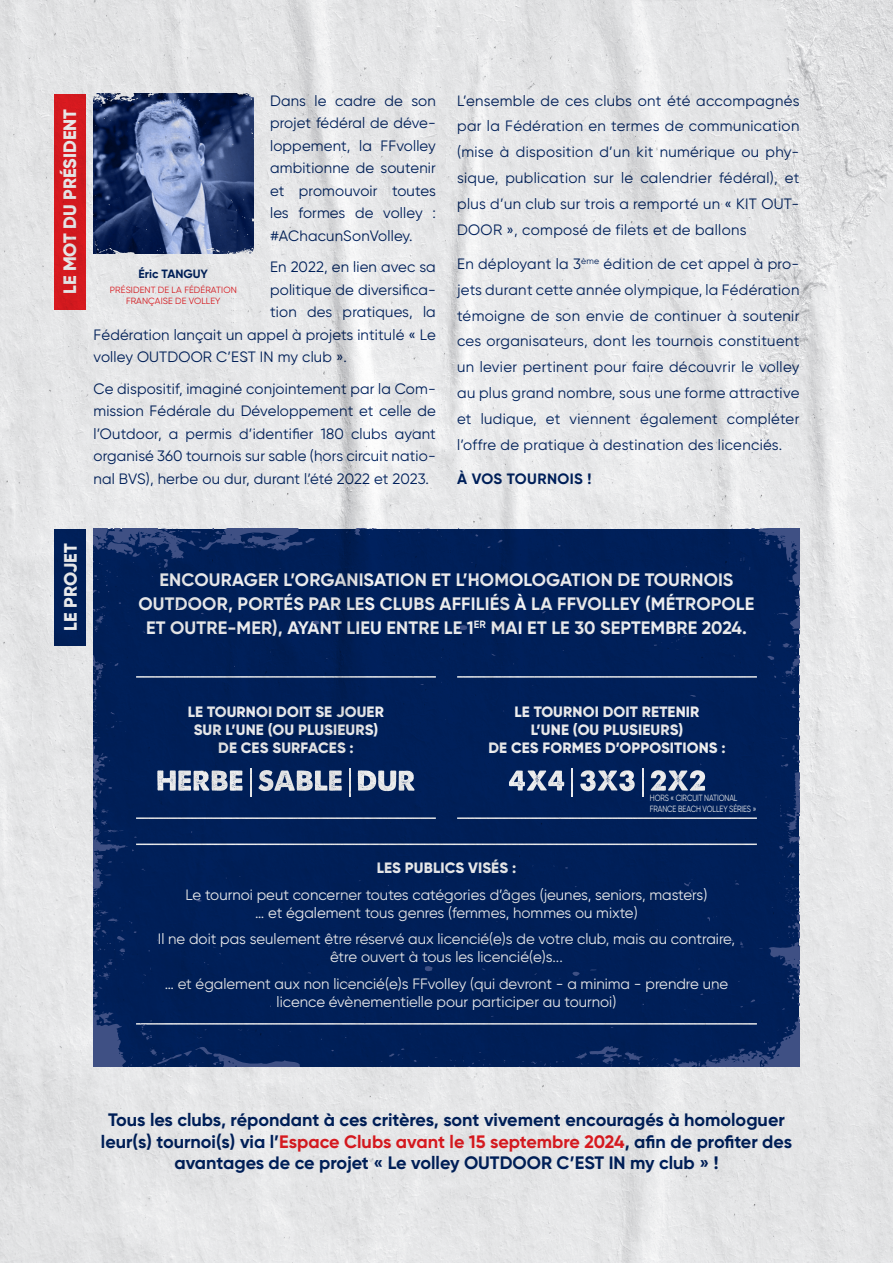
<style>
.page{position:relative;width:893px;height:1263px;background:#fff}
.page>*{position:absolute;margin:0;border:0;box-sizing:border-box;transform-origin:0 0}
.t1{font:700 18px/21.6px "Gilroy";color:#002361;text-align:center}
.t2{font:700 18px/24px "Gilroy";letter-spacing:.01em;color:#fff;text-align:center}
.t3{font:800 18px "Gilroy";color:#fff}
.t4{font:15px/25.8px "Gilroy";letter-spacing:.01em;color:#002361;text-align:justify}
.t5{font:15px/18px "Gilroy";color:#fff;text-align:center}
.t6{font:800 15px/18px "Gilroy";letter-spacing:.01em;color:#fff;text-align:center}
.t7{font:700 15px "Gilroy";letter-spacing:.025em;color:#002361}
.t8{font:700 12px "Gilroy";color:#002361}
.t9{font:9px/10.8px "Gilroy";letter-spacing:-.01em;color:#fff;scale:.81 1}
.t10{font:9px "Gilroy";letter-spacing:.01em;color:#ee1d23}
.s1{color:#ee1d23}
</style>
<div class="page">
<img style="left:0;top:0;width:893px;height:1263px">
<svg style="left:94px;top:529px;width:705px;height:538px;background:#08255d"></svg>
<p class="t3" style="left:59px;top:294px;width:186px;rotate:-90deg">LE MOT DU PRÉSIDENT</p>
<p class="t4" style="left:270px;top:89px;width:167px;line-height:22.6px">Dans le cadre de son projet fédéral de déve&shy;loppement, la FFvolley ambitionne de soutenir et promouvoir toutes les formes de volley : #AChacunSonVolley.</p>
<p class="t4" style="left:270px;top:254px;width:167px">En 2022, en lien avec sa</p>
<p class="t4" style="left:270px;top:276px;width:167px">politique de diversifica-</p>
<p class="t4" style="left:270px;top:299px;width:167px">tion des pratiques, la</p>
<p class="t4" style="left:94px;top:322px;width:344px">Fédération lançait un appel à projets intitulé « Le</p>
<p class="t4" style="left:94px;top:344px;width:255px">volley OUTDOOR C’EST IN my club ».</p>
<p class="t4" style="left:94px;top:377px;width:344px;line-height:22.6px">Ce dispositif, imaginé conjointement par la Com&shy;mission Fédérale du Développement et celle de l’Outdoor, a permis d’identifier 180 clubs ayant organisé 360 tournois sur sable (hors circuit natio&shy;nal BVS), herbe ou dur, durant l’été 2022 et 2023.</p>
<p class="t8" style="left:139px;top:266px;width:71px">Éric TANGUY</p>
<p class="t10" style="left:110px;top:284px;width:128px">PRÉSIDENT DE LA FÉDÉRATION</p>
<p class="t10" style="left:126px;top:295px;width:96px">FRANÇAISE DE VOLLEY</p>
<p class="t4" style="left:457px;top:87px;width:344px">L’ensemble de ces clubs ont été accompagnés par la Fédération en termes de communication (mise à disposition d’un kit numérique ou phy&shy;sique, publication sur le calendrier fédéral), et plus d’un club sur trois a remporté un « KIT OUT-DOOR », composé de filets et de ballons</p>
<p class="t4" style="left:457px;top:251px;width:344px">En déployant la 3<sup>ème</sup> édition de cet appel à pro&shy;jets durant cette année olympique, la Fédération témoigne de son envie de continuer à soutenir ces organisateurs, dont les tournois constituent un levier pertinent pour faire découvrir le volley au plus grand nombre, sous une forme attractive et ludique, et viennent également compléter l’offre de pratique à destination des licenciés.</p>
<p class="t7" style="left:457px;top:469px;width:136px">À VOS TOURNOIS !</p>
<p class="t3" style="left:59px;top:631px;width:89px;rotate:-90deg">LE PROJET</p>
<p class="t2" style="left:139px;top:567px;width:617px">ENCOURAGER L’ORGANISATION ET L’HOMOLOGATION DE TOURNOIS<br>OUTDOOR, PORTÉS PAR LES CLUBS AFFILIÉS À LA FFVOLLEY (MÉTROPOLE<br>ET OUTRE-MER), AYANT LIEU ENTRE LE 1<sup>ER</sup> MAI ET LE 30 SEPTEMBRE 2024.</p>
<p class="t6" style="left:188px;top:702px;width:197px">LE TOURNOI DOIT SE JOUER<br>SUR L’UNE (OU PLUSIEURS)<br>DE CES SURFACES :</p>
<p class="t6" style="left:488px;top:702px;width:239px">LE TOURNOI DOIT RETENIR<br>L’UNE (OU PLUSIEURS)<br>DE CES FORMES D’OPPOSITIONS :</p>
<p class="t9" style="left:650px;top:792px;width:133px">HORS « CIRCUIT NATIONAL<br>FRANCE BEACH VOLLEY SÉRIES »</p>
<p class="t6" style="left:377px;top:859px;width:141px">LES PUBLICS VISÉS :</p>
<p class="t5" style="left:186px;top:885px;width:523px">Le tournoi peut concerner toutes catégories d’âges (jeunes, seniors, masters) … et également tous genres (femmes, hommes ou mixte)</p>
<p class="t5" style="left:158px;top:930px;width:579px">Il ne doit pas seulement être réservé aux licencié(e)s de votre club, mais au contraire, être ouvert à tous les licencié(e)s...</p>
<p class="t5" style="left:165px;top:974px;width:565px">… et également aux non licencié(e)s FFvolley (qui devront - a minima - prendre une licence évènementielle pour participer au tournoi)</p>
<p class="t1" style="left:101px;top:1109px;width:693px">Tous les clubs, répondant à ces critères, sont vivement encouragés à homologuer leur(s) tournoi(s) via l’<span class="s1">Espace Clubs avant le 15 septembre 2024</span>, afin de profiter des avantages de ce projet « Le volley OUTDOOR C’EST IN my club » !</p>
</div>
